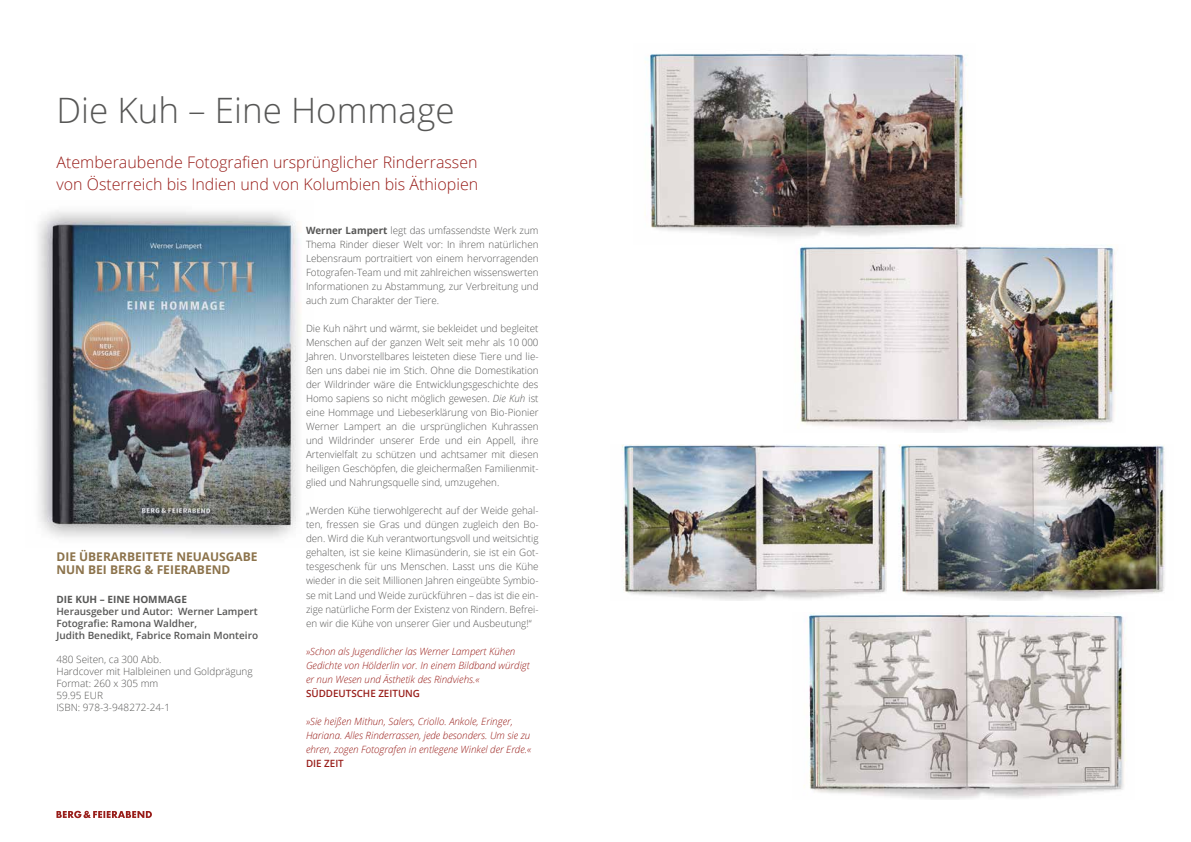
<style>
.page{position:relative;width:1191px;height:842px;background:#fff}
.page>*{position:absolute;margin:0;border:0;box-sizing:border-box;transform-origin:0 0}
.t1{font:300 35px "Open Sans";color:#575756}
.t2{font:300 16px/22px "Open Sans";color:#981d19}
.t3{font:700 12px/13px "Open Sans";color:#8c734b}
.t4{font:300 10px/14px "Open Sans";color:#575756;text-align:justify}
.t5{font:italic 300 10px/14px "Open Sans";color:#981d19}
.t6{font:600 10px/12px "Open Sans";color:#575756}
.t7{font:600 10px "Open Sans";color:#981d19}
.t8{font:700 10px "Open Sans";color:#575756}
.s1{font-weight:700}
.s2{font-style:italic}
</style>
<div class="page">
<svg style="left:56px;top:811px;width:96px;height:7px"></svg>
<img style="left:38px;top:210px;width:262px;height:329px">
<img style="left:645px;top:53px;width:323px;height:184px">
<img style="left:798px;top:245px;width:317px;height:187px">
<img style="left:621px;top:444px;width:266px;height:156px">
<img style="left:898px;top:444px;width:267px;height:156px">
<img style="left:804px;top:613px;width:323px;height:186px">
<h1 class="t1" style="left:56px;top:86px;width:400px">Die Kuh – Eine Hommage</h1>
<h2 class="t2" style="left:56px;top:151px;width:423px">Atemberaubende Fotografien ursprünglicher Rinderrassen von Österreich bis Indien und von Kolumbien bis Äthiopien</h2>
<p class="t4" style="left:306px;top:224px;width:234px"><span class="s1">Werner Lampert</span> legt das umfassendste Werk zum Thema Rinder dieser Welt vor: In ihrem natürlichen Lebensraum portraitiert von einem hervorragenden Fotografen-Team und mit zahlreichen wissenswerten Informationen zu Abstammung, zur Verbreitung und auch zum Charakter der Tiere.</p>
<p class="t4" style="left:306px;top:322px;width:234px">Die Kuh nährt und wärmt, sie bekleidet und begleitet Menschen auf der ganzen Welt seit mehr als 10 000<br>Jahren. Unvorstellbares leisteten diese Tiere und lie&shy;ßen uns dabei nie im Stich. Ohne die Domestikation der Wildrinder wäre die Entwicklungsgeschichte des Homo sapiens so nicht möglich gewesen. <span class="s2">Die Kuh</span> ist eine Hommage und Liebeserklärung von Bio-Pionier Werner Lampert an die ursprünglichen Kuhrassen und Wildrinder unserer Erde und ein Appell, ihre Artenvielfalt zu schützen und achtsamer mit diesen heiligen Geschöpfen, die gleichermaßen Familienmit&shy;glied und Nahrungsquelle sind, umzugehen.</p>
<p class="t4" style="left:306px;top:504px;width:234px">„Werden Kühe tierwohlgerecht auf der Weide gehal&shy;ten, fressen sie Gras und düngen zugleich den Bo&shy;den. Wird die Kuh verantwortungsvoll und weitsichtig gehalten, ist sie keine Klimasünderin, sie ist ein Got&shy;tesgeschenk für uns Menschen. Lasst uns die Kühe wieder in die seit Millionen Jahren eingeübte Symbio&shy;se mit Land und Weide zurückführen – das ist die ein&shy;zige natürliche Form der Existenz von Rindern. Befrei&shy;en wir die Kühe von unserer Gier und Ausbeutung!“</p>
<p class="t5" style="left:306px;top:643px;width:225px">»Schon als Jugendlicher las Werner Lampert Kühen<br>Gedichte von Hölderlin vor. In einem Bildband würdigt er nun Wesen und Ästhetik des Rindviehs.«</p>
<p class="t7" style="left:306px;top:686px;width:116px">SÜDDEUTSCHE ZEITUNG</p>
<p class="t5" style="left:306px;top:713px;width:227px">»Sie heißen Mithun, Salers, Criollo. Ankole, Eringer,<br>Hariana. Alles Rinderrassen, jede besonders. Um sie zu ehren, zogen Fotografen in entlegene Winkel der Erde.«</p>
<p class="t7" style="left:306px;top:756px;width:39px">DIE ZEIT</p>
<p class="t3" style="left:56px;top:550px;width:203px">DIE ÜBERARBEITETE NEUAUSGABE<br>NUN BEI BERG &amp; FEIERABEND</p>
<p class="t8" style="left:56px;top:592px;width:132px">DIE KUH – EINE HOMMAGE</p>
<p class="t6" style="left:56px;top:605px;width:203px">Herausgeber und Autor: Werner Lampert<br>Fotografie: Ramona Waldher,<br>Judith Benedikt, Fabrice Romain Monteiro</p>
<p class="t4" style="left:56px;top:653px;width:198px;line-height:12px;text-align:left">480 Seiten, ca 300 Abb.<br>Hardcover mit Halbleinen und Goldprägung<br>Format: 260 x 305 mm<br>59.95 EUR<br>ISBN: 978-3-948272-24-1</p>
</div>
